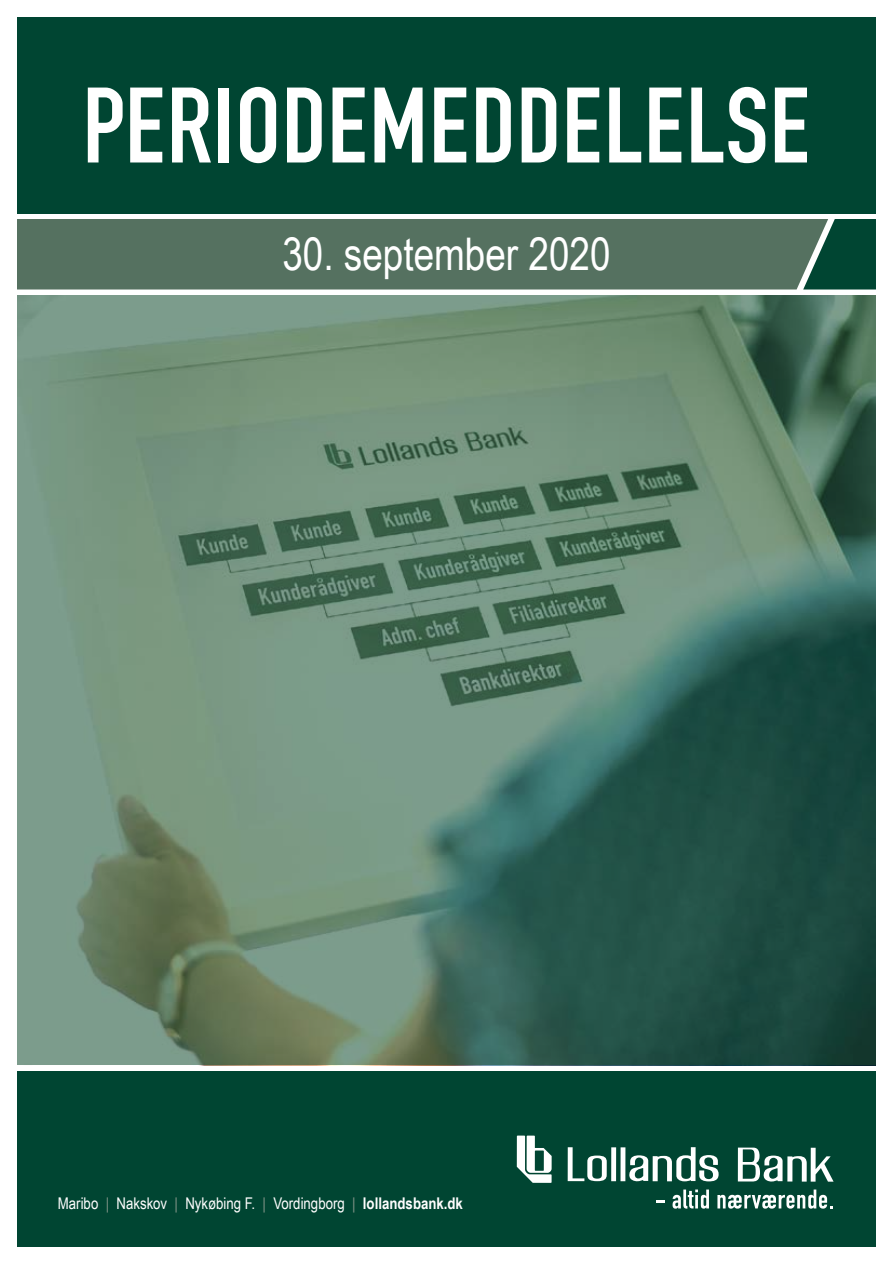
<style>
.page{position:relative;width:893px;height:1263px;background:#fff}
.page>*{position:absolute;margin:0;border:0;box-sizing:border-box;transform-origin:0 0}
.t1{font:111.9px "Roadgeek 2005 Engschrift";color:#fff}
.t2{font:45px "Arial Narrow";color:#fff}
.t3{font:16.2px "Arial Narrow";color:#fff}
.s1{color:#819487}
.s2{font-weight:700}
</style>
<div class="page">
<div style="left:828px;top:219px;width:48px;height:70px;background:#004532"></div>
<div style="left:17px;top:219px;width:811px;height:70px;background:#557160"></div>
<div style="left:17px;top:1071px;width:859px;height:175px;background:#004532"></div>
<svg style="left:568px;top:1147px;width:39px;height:34px"></svg>
<div style="left:611px;top:1147px;width:5px;height:34px;background:#fff"></div>
<div style="left:620px;top:1147px;width:5px;height:34px;background:#fff"></div>
<svg style="left:629px;top:1147px;width:90px;height:34px"></svg>
<svg style="left:738px;top:1147px;width:96px;height:35px"></svg>
<svg style="left:517px;top:1135px;width:35px;height:48px"></svg>
<svg style="left:656px;top:1200px;width:8px;height:2px"></svg>
<svg style="left:673px;top:1189px;width:36px;height:19px"></svg>
<svg style="left:717px;top:1189px;width:115px;height:20px"></svg>
<div style="left:17px;top:17px;width:859px;height:196px;background:#004532"></div>
<img style="left:17px;top:296px;width:859px;height:769px">
<h1 class="t1" style="left:82px;top:60px;width:730px">PERIODEMEDDELELSE</h1>
<h2 class="t2" style="left:282px;top:221px;width:330px">30. september 2020</h2>
<p class="t3" style="left:58px;top:1191px;width:407px">Maribo <span class="s1">|</span> Nakskov <span class="s1">|</span> Nykøbing F. <span class="s1">|</span> Vordingborg <span class="s1">|</span> <span class="s2">lollandsbank.dk</span></p>
</div>
